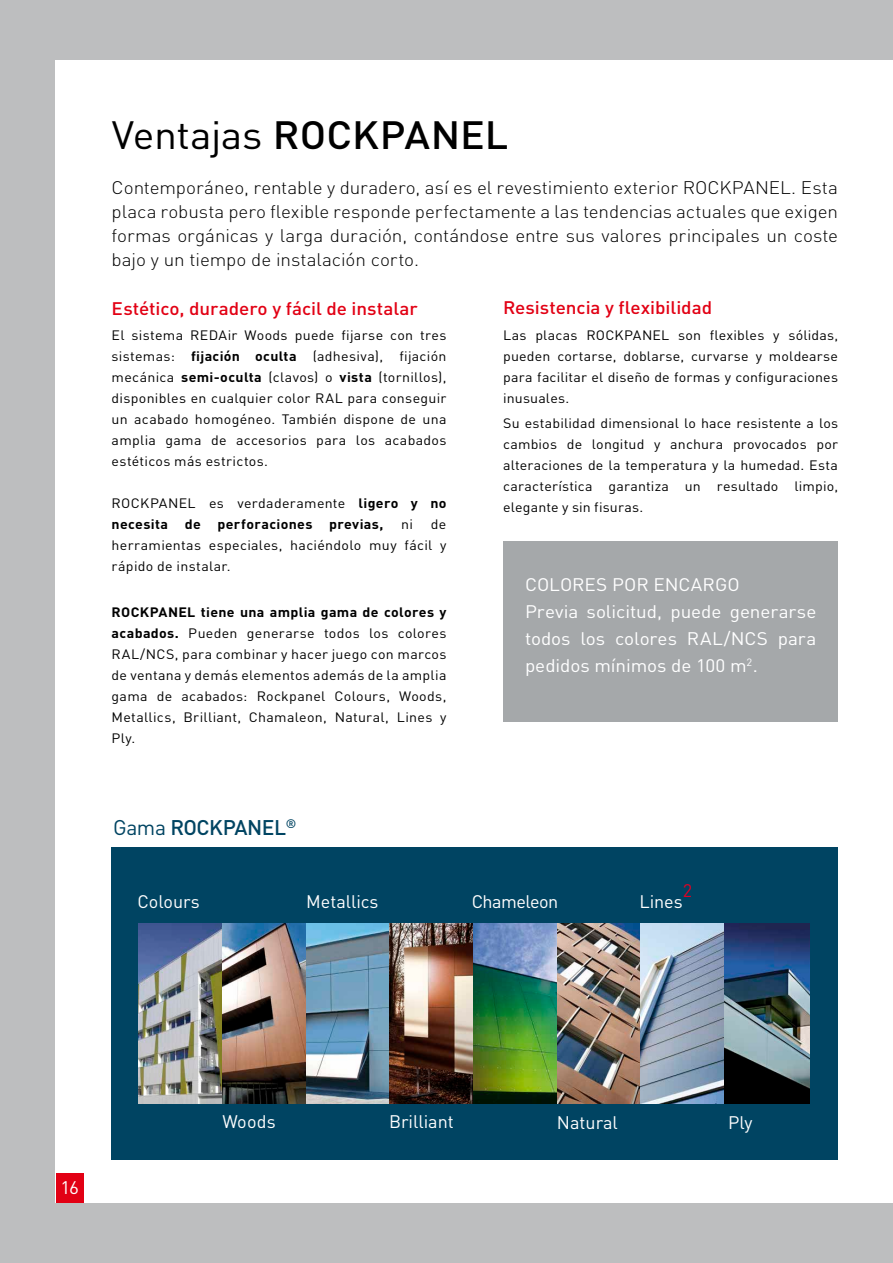
<style>
.page{position:relative;width:893px;height:1263px;background:#bdbebf}
.page>*{position:absolute;margin:0;border:0;box-sizing:border-box;transform-origin:0 0}
.t1{font:500 39px "DIN Pro";color:#000;scale:1.05 1}
.t2{font:500 21px "DIN Pro";letter-spacing:-.02em;color:#004462}
.t3{font:300 18px/24px "DIN Pro";letter-spacing:-.005em;color:#000;text-align:justify;scale:1.05 1}
.t4{font:18px/27px "DIN Pro";color:#fff;scale:1.05 1}
.t5{font:500 18px "DIN Pro";letter-spacing:-.005em;color:#e20014;scale:1.05 1}
.t6{font:18px "DIN Pro";color:#fff}
.t7{font:18px "DIN Pro";letter-spacing:-.03em;color:#fff}
.t8{font:18px "DIN Pro";color:#e20023}
.t9{font:13.5px/21px "DIN Pro";letter-spacing:.02em;color:#000;text-align:justify;scale:1.05 1}
.t10{font:700 13.5px/21px "DIN Pro";letter-spacing:.025em;color:#000;scale:1.05 1}
.s1{font-weight:400}
.s2{font-weight:700}
</style>
<div class="page">
<div style="left:56px;top:60px;width:837px;height:1142px;background:#fff"></div>
<div style="left:56px;top:1173px;width:28px;height:30px;background:#e20014"></div>
<div style="left:112px;top:847px;width:726px;height:312px;background:#004462"></div>
<img style="left:139px;top:923px;width:83px;height:181px">
<img style="left:222px;top:923px;width:168px;height:181px">
<img style="left:390px;top:923px;width:83px;height:181px">
<img style="left:473px;top:923px;width:251px;height:181px">
<img style="left:724px;top:923px;width:85px;height:181px">
<div style="left:503px;top:541px;width:335px;height:181px;background:#a5a8aa"></div>
<h1 class="t1" style="left:112px;top:103px;width:379px"><span class="s1">Ventajas</span> ROCKPANEL</h1>
<p class="t3" style="left:112px;top:174px;width:693px">Contemporáneo, rentable y duradero, así es el revestimiento exterior ROCKPANEL. Esta placa robusta pero flexible responde perfectamente a las tendencias actuales que exigen formas orgánicas y larga duración, contándose entre sus valores principales un coste bajo y un tiempo de instalación corto.</p>
<h3 class="t5" style="left:112px;top:293px;width:293px">Estético, duradero y fácil de instalar</h3>
<p class="t9" style="left:112px;top:323px;width:320px">El sistema REDAir Woods puede fijarse con tres sistemas: <span class="s2">fijación oculta</span> (adhesiva), fijación mecánica <span class="s2">semi-oculta</span> (clavos) o <span class="s2">vista</span> (tornillos), disponibles en cualquier color RAL para conseguir un acabado homogéneo. También dispone de una amplia gama de accesorios para los acabados estéticos más estrictos.</p>
<p class="t10" style="left:112px;top:491px;width:320px"><span class="s1">ROCKPANEL es verdaderamente</span> ligero y no necesita de perforaciones previas,</p>
<p class="t9" style="left:401px;top:512px;width:13px">ni</p>
<p class="t9" style="left:112px;top:512px;width:320px;text-indent:319px">de herramientas especiales, haciéndolo muy fácil y rápido de instalar.</p>
<p class="t9" style="left:112px;top:600px;width:320px"><span class="s2">ROCKPANEL tiene una amplia gama de colores y acabados.</span> Pueden generarse todos los colores RAL/NCS, para combinar y hacer juego con marcos de ventana y demás elementos además de la amplia gama de acabados: Rockpanel Colours, Woods, Metallics, Brilliant, Chamaleon, Natural, Lines y Ply.</p>
<h3 class="t5" style="left:503px;top:293px;width:200px">Resistencia y flexibilidad</h3>
<p class="t9" style="left:503px;top:323px;width:320px">Las placas ROCKPANEL son flexibles y sólidas, pueden cortarse, doblarse, curvarse y moldearse para facilitar el diseño de formas y configuraciones inusuales.</p>
<p class="t9" style="left:503px;top:411px;width:320px">Su estabilidad dimensional lo hace resistente a los cambios de longitud y anchura provocados por alteraciones de la temperatura y la humedad. Esta característica garantiza un resultado limpio, elegante y sin fisuras.</p>
<h3 class="t4" style="left:525px;top:569px;width:279px">COLORES POR ENCARGO<br>Previa solicitud, puede generarse todos los colores RAL/NCS para pedidos mínimos de 100 m<sup>2</sup>.</h3>
<h2 class="t2" style="left:113px;top:810px;width:185px"><span class="s1">Gama</span> ROCKPANEL<sup>®</sup></h2>
<h3 class="t6" style="left:138px;top:887px;width:64px">Colours</h3>
<h3 class="t6" style="left:306px;top:887px;width:74px">Metallics</h3>
<h3 class="t7" style="left:472px;top:887px;width:88px">Chameleon</h3>
<h3 class="t8" style="left:683px;top:876px;width:11px">2</h3>
<h3 class="t6" style="left:639px;top:887px;width:45px">Lines</h3>
<h3 class="t4" style="left:60px;top:1172px;width:19px">16</h3>
<h3 class="t6" style="left:222px;top:1108px;width:55px">Woods</h3>
<h3 class="t6" style="left:389px;top:1107px;width:66px">Brilliant</h3>
<h3 class="t6" style="left:557px;top:1108px;width:62px">Natural</h3>
<h3 class="t6" style="left:728px;top:1108px;width:26px">Ply</h3>
</div>
